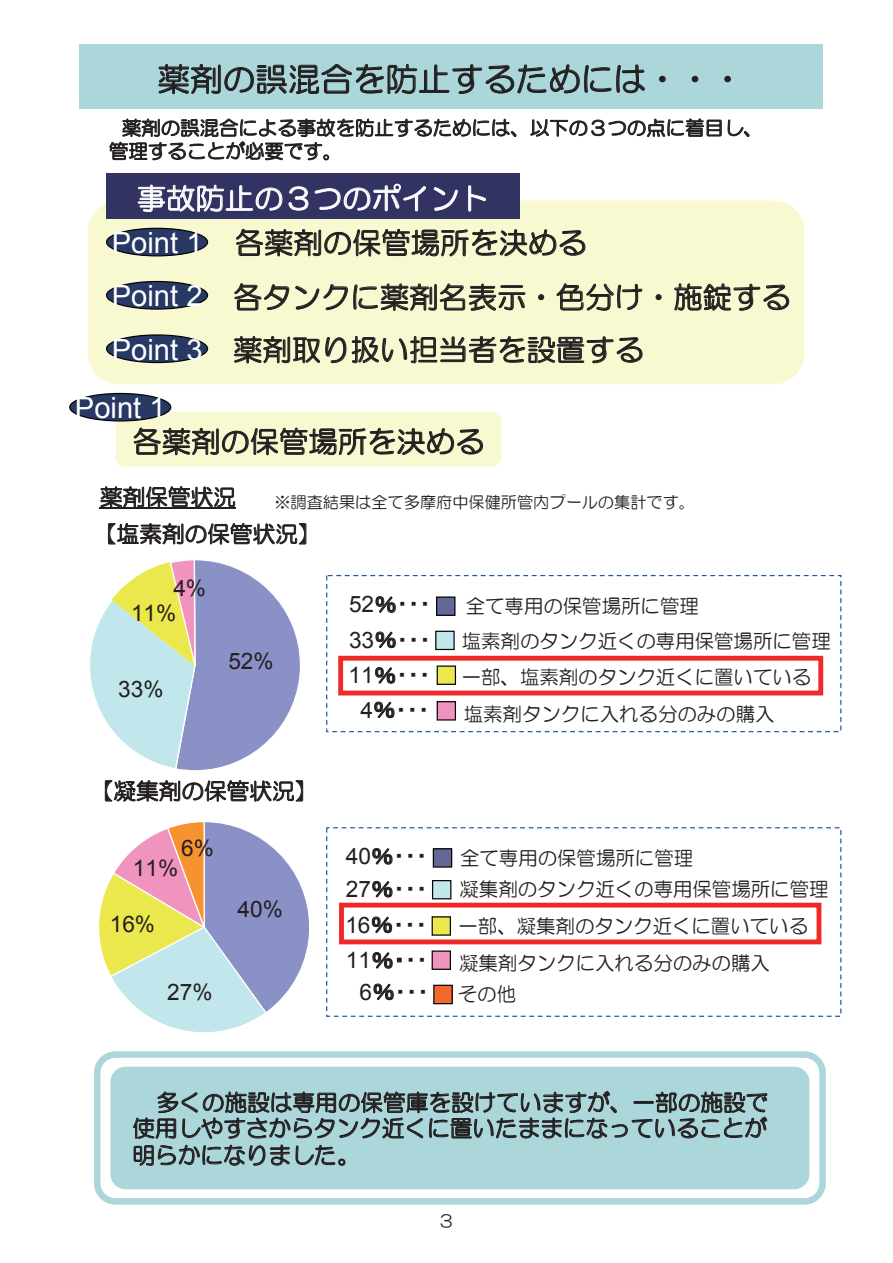
<style>
.page{position:relative;width:893px;height:1263px;background:#fff}
.page>*{position:absolute;margin:0;border:0;box-sizing:border-box;transform-origin:0 0}
.t1{font:32.4px "HG Maru Gothic MPRO";letter-spacing:.005em;color:#231f20}
.t2{font:29.1px/53.6px "HG Maru Gothic MPRO";letter-spacing:.005em;color:#231f20}
.t3{font:29.1px/53.4px "Arial";color:#fff;text-align:justify}
.t4{font:29.1px "HG Maru Gothic MPRO";letter-spacing:.005em;color:#fff}
.t5{font:22.65px/26.4px "HG Maru Gothic MPRO";color:#231f20;text-align:justify}
.t6{font:22.65px/35.1px "MS P Gothic";color:#231f20}
.t7{font:22.65px "Arial";color:#231f20}
.t8{font:19.5px/35.8px "HG Maru Gothic MPRO";color:#231f20}
.t9{font:16.95px "HG Maru Gothic MPRO";color:#231f20}
.t10{font:16.2px "HG Maru Gothic MPRO";color:#231f20}
.s1{font-family:"Arial"}
.s2{font-family:"MS P Gothic"}
</style>
<div class="page">
<div style="left:88px;top:201px;width:716px;height:183px;background:#f8f8d1;border-radius:31px"></div>
<div style="left:107px;top:173px;width:413px;height:46px;background:#323362"></div>
<svg style="left:138px;top:184px;width:145px;height:28px"></svg>
<svg style="left:289px;top:186px;width:20px;height:25px"></svg>
<svg style="left:315px;top:184px;width:111px;height:27px"></svg>
<svg style="left:434px;top:187px;width:24px;height:24px"></svg>
<svg style="left:468px;top:185px;width:18px;height:27px"></svg>
<svg style="left:236px;top:229px;width:349px;height:28px"></svg>
<svg style="left:234px;top:283px;width:55px;height:27px"></svg>
<svg style="left:295px;top:283px;width:231px;height:28px"></svg>
<svg style="left:538px;top:294px;width:6px;height:6px"></svg>
<svg style="left:557px;top:283px;width:85px;height:28px"></svg>
<svg style="left:655px;top:294px;width:7px;height:6px"></svg>
<svg style="left:674px;top:283px;width:115px;height:28px"></svg>
<svg style="left:234px;top:336px;width:409px;height:28px"></svg>
<svg style="left:530px;top:118px;width:192px;height:19px"></svg>
<svg style="left:728px;top:119px;width:21px;height:18px"></svg>
<svg style="left:110px;top:118px;width:406px;height:42px"></svg>
<div style="left:107px;top:228px;width:101px;height:28px;background:#273964;border-radius:50%"></div>
<div style="left:106px;top:228px;width:102px;height:28px;border:1px solid #030303;border-radius:50%"></div>
<div style="left:107px;top:281px;width:101px;height:28px;background:#273964;border-radius:50%"></div>
<div style="left:106px;top:281px;width:102px;height:29px;border:1px solid #030303;border-radius:50%"></div>
<div style="left:107px;top:335px;width:101px;height:27px;background:#273964;border-radius:50%"></div>
<div style="left:106px;top:334px;width:102px;height:29px;border:1px solid #030303;border-radius:50%"></div>
<div style="left:79px;top:45px;width:744px;height:64px;background:#abd6da"></div>
<svg style="left:158px;top:64px;width:487px;height:30px"></svg>
<svg style="left:659px;top:76px;width:7px;height:6px"></svg>
<svg style="left:692px;top:76px;width:6px;height:6px"></svg>
<svg style="left:724px;top:76px;width:7px;height:6px"></svg>
<svg style="left:105px;top:780px;width:198px;height:22px"></svg>
<div style="left:110px;top:1067px;width:699px;height:122px;background:#abd6da;border-radius:15px"></div>
<svg style="left:133px;top:1090px;width:634px;height:76px"></svg>
<div style="left:94px;top:1051px;width:732px;height:154px;border:6px solid #abd6da;border-radius:18px"></div>
<div style="left:116px;top:412px;width:385px;height:55px;background:#f8f8d1;border-radius:9px"></div>
<svg style="left:134px;top:427px;width:349px;height:28px"></svg>
<div style="left:70px;top:393px;width:101px;height:28px;background:#273964;border-radius:50%"></div>
<div style="left:69px;top:393px;width:102px;height:28px;border:1px solid #030303;border-radius:50%"></div>
<svg style="left:101px;top:486px;width:134px;height:21px"></svg>
<hr style="left:100px;top:507px;width:136px;height:1px;background:#231f20">
<svg style="left:90px;top:560px;width:210px;height:211px"></svg>
<div style="left:437px;top:597px;width:18px;height:18px;background:#656896"></div>
<div style="left:436px;top:596px;width:19px;height:20px;border:1px solid #030303"></div>
<div style="left:436px;top:631px;width:18px;height:18px;background:#c1e6eb"></div>
<div style="left:435px;top:631px;width:20px;height:19px;border:1px solid #030303"></div>
<div style="left:437px;top:666px;width:18px;height:18px;background:#eae84c"></div>
<div style="left:437px;top:665px;width:19px;height:20px;border:1px solid #030303"></div>
<div style="left:437px;top:702px;width:18px;height:18px;background:#ef92be"></div>
<div style="left:437px;top:701px;width:19px;height:19px;border:1px solid #030303"></div>
<svg style="left:376px;top:596px;width:20px;height:17px"></svg>
<svg style="left:376px;top:631px;width:20px;height:17px"></svg>
<svg style="left:375px;top:667px;width:20px;height:17px"></svg>
<svg style="left:374px;top:701px;width:20px;height:17px"></svg>
<div style="left:338px;top:656px;width:485px;height:39px;border:5px solid #ee2928"></div>
<div style="left:326px;top:575px;width:515px;height:157px;border:1px dashed #2456a6"></div>
<svg style="left:108px;top:523px;width:198px;height:22px"></svg>
<svg style="left:99px;top:822px;width:210px;height:211px"></svg>
<div style="left:433px;top:849px;width:19px;height:18px;background:#656896"></div>
<div style="left:433px;top:848px;width:19px;height:20px;border:1px solid #030303"></div>
<div style="left:433px;top:881px;width:18px;height:18px;background:#c1e6eb"></div>
<div style="left:432px;top:880px;width:19px;height:19px;border:1px solid #030303"></div>
<div style="left:432px;top:917px;width:18px;height:18px;background:#eae84c"></div>
<div style="left:432px;top:916px;width:19px;height:20px;border:1px solid #030303"></div>
<div style="left:432px;top:951px;width:18px;height:18px;background:#ef92be"></div>
<div style="left:432px;top:950px;width:19px;height:20px;border:1px solid #030303"></div>
<svg style="left:372px;top:848px;width:21px;height:17px"></svg>
<svg style="left:372px;top:881px;width:21px;height:17px"></svg>
<svg style="left:372px;top:916px;width:20px;height:17px"></svg>
<svg style="left:372px;top:952px;width:29px;height:17px"></svg>
<svg style="left:373px;top:983px;width:21px;height:17px"></svg>
<div style="left:434px;top:985px;width:18px;height:19px;background:#f2682d"></div>
<div style="left:433px;top:985px;width:20px;height:19px;border:1px solid #030303"></div>
<div style="left:339px;top:903px;width:482px;height:41px;border:5px solid #ee2928"></div>
<div style="left:326px;top:827px;width:515px;height:190px;border:1px dashed #2456a6"></div>
<h1 class="t1" style="left:158px;top:63px;width:588px">薬剤の誤混合を防止するためには・・・</h1>
<p class="t8" style="left:109px;top:116px;width:655px;line-height:23.2px;text-indent:13px">薬剤の誤混合による事故を防止するためには、以下の３つの点に着目し、管理することが必要です。</p>
<h2 class="t4" style="left:137px;top:184px;width:353px">事故防止の３つのポイント</h2>
<h2 class="t2" style="left:233px;top:216px;width:559px">各薬剤の保管場所を決める<br>各タンクに薬剤名表示・色分け・施錠する薬剤取り扱い担当者を設置する</h2>
<h2 class="t3" style="left:112px;top:216px;width:92px">Point 1<br>Point 2<br>Point 3</h2>
<h2 class="t3" style="left:75px;top:381px;width:92px">Point 1</h2>
<h2 class="t2" style="left:132px;top:415px;width:353px">各薬剤の保管場所を決める</h2>
<p class="t5" style="left:100px;top:484px;width:138px">薬剤保管状況</p>
<p class="t10" style="left:274px;top:494px;width:422px">※調査結果は全て多摩府中保健所管内プールの集計です。</p>
<p class="t5" style="left:94px;top:521px;width:228px">【塩素剤の保管状況】</p>
<p class="t7" style="left:173px;top:573px;width:34px">4%</p>
<p class="t7" style="left:131px;top:598px;width:47px">11%</p>
<p class="t7" style="left:118px;top:674px;width:47px">33%</p>
<p class="t7" style="left:228px;top:646px;width:47px">52%</p>
<p class="t5" style="left:91px;top:778px;width:228px">【凝集剤の保管状況】</p>
<p class="t7" style="left:181px;top:833px;width:34px">6%</p>
<p class="t7" style="left:133px;top:853px;width:47px">11%</p>
<p class="t7" style="left:110px;top:909px;width:47px">16%</p>
<p class="t7" style="left:167px;top:977px;width:47px">27%</p>
<p class="t7" style="left:238px;top:894px;width:47px">40%</p>
<p class="t6" style="left:349px;top:587px;width:84px;text-align:center"><span class="s1">52</span>％・・・<br><span class="s1">33</span>％・・・<br><span class="s1">11</span>％・・・<br><span class="s1">4</span>％・・・</p>
<p class="t8" style="left:462px;top:588px;width:371px">全て専用の保管場所に管理<br>塩素剤のタンク近くの専用保管場所に管理一部、塩素剤のタンク近くに置いている塩素剤タンクに入れる分のみの購入</p>
<p class="t6" style="left:346px;top:840px;width:83px;line-height:32.8px"><span class="s1">40</span>％・・・<br><span class="s1">27</span>％・・・</p>
<p class="t6" style="left:345px;top:907px;width:84px;line-height:35.7px"><span class="s1">16</span>％・・・<br><span class="s1">11</span>％・・・</p>
<p class="t6" style="left:360px;top:974px;width:71px"><span class="s1">6</span>％・・・</p>
<p class="t8" style="left:458px;top:976px;width:60px">その他</p>
<p class="t8" style="left:459px;top:842px;width:371px;line-height:31.8px">全て専用の保管場所に管理<br>凝集剤のタンク近くの専用保管場所に管理</p>
<p class="t8" style="left:458px;top:908px;width:351px;line-height:36.8px">一部、凝集剤のタンク近くに置いている凝集剤タンクに入れる分のみの購入</p>
<p class="t5" style="left:132px;top:1089px;width:637px;text-indent:24px">多くの施設は専用の保管庫を設けていますが、一部の施設で使用しやすさからタンク近くに置いたままになっていることが明らかになりました<span class="s2">。</span></p>
<p class="t9" style="left:440px;top:1212px;width:14px">3</p>
</div>
